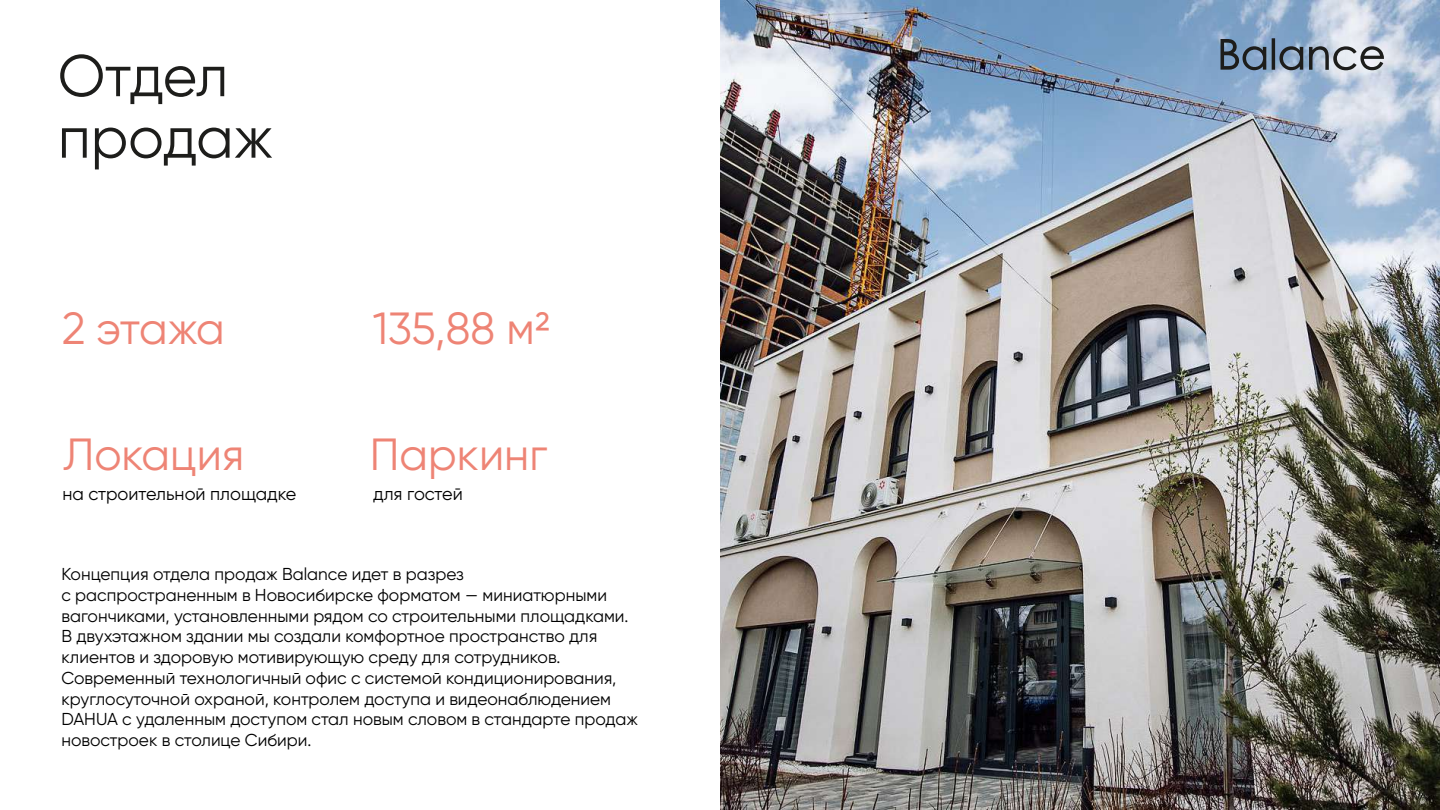
<style>
.page{position:relative;width:1440px;height:810px;background:#fff}
.page>*{position:absolute;margin:0;border:0;box-sizing:border-box;transform-origin:0 0}
.t1{font:58.8px/61.5px "Gilroy";letter-spacing:-.02em;color:#1d1d1b}
.t2{font:45px "Gilroy";color:#ee8475}
.t3{font:18px "Gilroy";color:#000}
.t4{font:17.25px/20.7px "Gilroy";color:#000}
</style>
<div class="page">
<img style="left:720px;top:0;width:720px;height:810px">
<svg style="left:1221px;top:38px;width:163px;height:32px"></svg>
<h1 class="t1" style="left:58px;top:44px;width:217px">Отдел продаж</h1>
<h2 class="t2" style="left:62px;top:301px;width:164px">2 этажа</h2>
<h2 class="t2" style="left:373px;top:301px;width:179px">135,88 м2</h2>
<h2 class="t2" style="left:63px;top:426px;width:183px">Локация</h2>
<h2 class="t2" style="left:370px;top:426px;width:179px">Паркинг</h2>
<p class="t3" style="left:62px;top:482px;width:235px">на строительной площадке</p>
<p class="t3" style="left:373px;top:482px;width:91px">для гостей</p>
<p class="t4" style="left:61px;top:564px;width:578px">Концепция отдела продаж Balance идет в разрез<br>с распространенным в Новосибирске форматом — миниатюрными вагончиками, установленными рядом со строительными площадками.<br>В двухэтажном здании мы создали комфортное пространство для клиентов и здоровую мотивирующую среду для сотрудников.<br>Современный технологичный офис с системой кондиционирования, круглосуточной охраной, контролем доступа и видеонаблюдением DAHUA с удаленным доступом стал новым словом в стандарте продаж новостроек в столице Сибири.</p>
</div>
